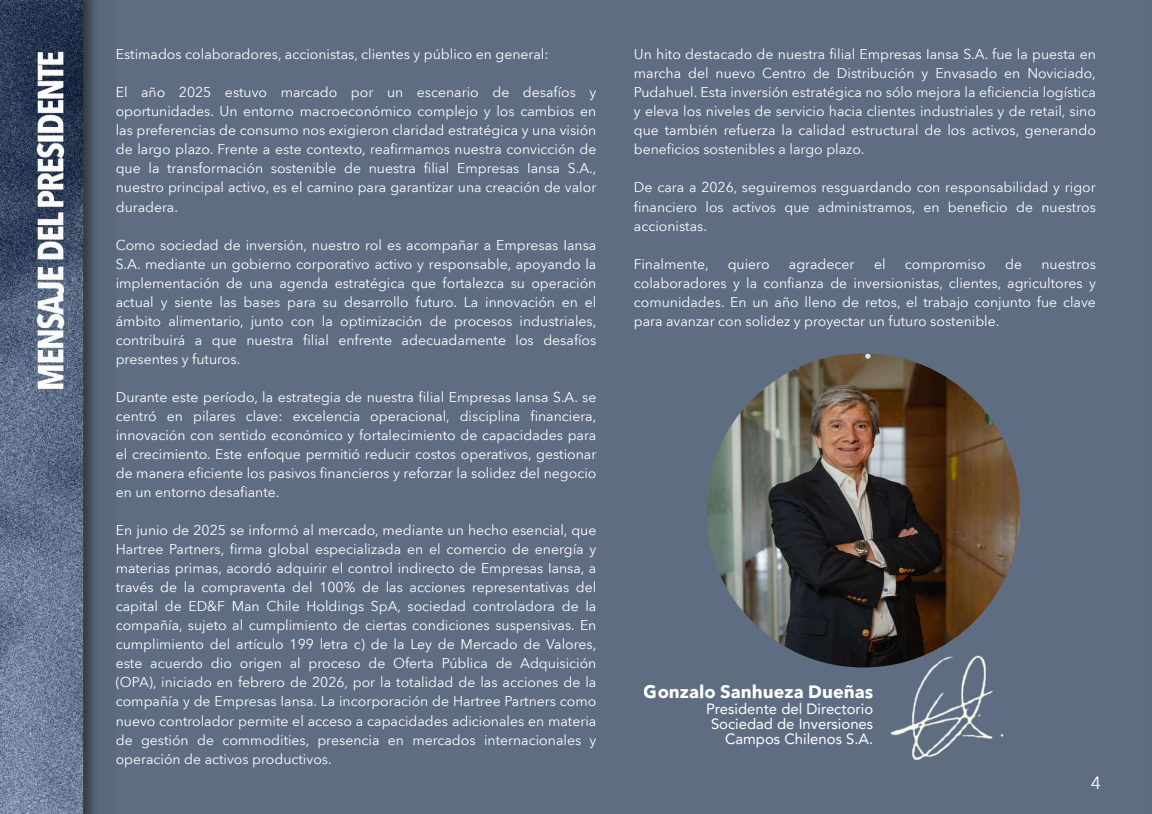
<style>
.page{position:relative;width:1152px;height:814px;background:#fff}
.page>*{position:absolute;margin:0;border:0;box-sizing:border-box;transform-origin:0 0}
.t1{font:700 17.85px "Avenir Next Thai Modern";color:#fff}
.t2{font:17.5px "Avenir Next Thai Trad";color:#fff}
.t3{font:14.88px/14.9px "Avenir LT Pro";color:#fff;text-align:right}
.t4{font:14px/19.1px "Avenir Next Thai Modern";color:#fff;text-align:justify}
</style>
<div class="page">
<img style="left:0;top:0;width:1151px;height:814px">
<div style="left:116px;top:0;width:1034px;height:814px;background:#5e6d82"></div>
<img style="left:706px;top:353px;width:314px;height:310px">
<img style="left:826px;top:637px;width:194px;height:124px">
<p class="t4" style="left:116px;top:44px;width:434px">Estimados colaboradores, accionistas, clientes y público en general:</p>
<p class="t4" style="left:116px;top:82px;width:482px">El año 2025 estuvo marcado por un escenario de desafíos y oportunidades. Un entorno macroeconómico complejo y los cambios en las preferencias de consumo nos exigieron claridad estratégica y una visión de largo plazo. Frente a este contexto, reafirmamos nuestra convicción de que la transformación sostenible de nuestra filial Empresas Iansa S.A., nuestro principal activo, es el camino para garantizar una creación de valor duradera.</p>
<p class="t4" style="left:116px;top:234px;width:482px">Como sociedad de inversión, nuestro rol es acompañar a Empresas Iansa S.A. mediante un gobierno corporativo activo y responsable, apoyando la implementación de una agenda estratégica que fortalezca su operación actual y siente las bases para su desarrollo futuro. La innovación en el ámbito alimentario, junto con la optimización de procesos industriales, contribuirá a que nuestra filial enfrente adecuadamente los desafíos presentes y futuros.</p>
<p class="t4" style="left:116px;top:387px;width:482px">Durante este período, la estrategia de nuestra filial Empresas Iansa S.A. se centró en pilares clave: excelencia operacional, disciplina financiera, innovación con sentido económico y fortalecimiento de capacidades para el crecimiento. Este enfoque permitió reducir costos operativos, gestionar de manera eficiente los pasivos financieros y reforzar la solidez del negocio en un entorno desafiante.</p>
<p class="t4" style="left:116px;top:520px;width:482px">En junio de 2025 se informó al mercado, mediante un hecho esencial, que Hartree Partners, firma global especializada en el comercio de energía y materias primas, acordó adquirir el control indirecto de Empresas Iansa, a través de la compraventa del 100% de las acciones representativas del capital de ED&amp;F Man Chile Holdings SpA, sociedad controladora de la compañía, sujeto al cumplimiento de ciertas condiciones suspensivas. En cumplimiento del artículo 199 letra c) de la Ley de Mercado de Valores, este acuerdo dio origen al proceso de Oferta Pública de Adquisición (OPA), iniciado en febrero de 2026, por la totalidad de las acciones de la compañía y de Empresas Iansa. La incorporación de Hartree Partners como nuevo controlador permite el acceso a capacidades adicionales en materia de gestión de commodities, presencia en mercados internacionales y operación de activos productivos.</p>
<p class="t4" style="left:633px;top:44px;width:463px">Un hito destacado de nuestra filial Empresas Iansa S.A. fue la puesta en marcha del nuevo Centro de Distribución y Envasado en Noviciado, Pudahuel. Esta inversión estratégica no sólo mejora la eficiencia logística y eleva los niveles de servicio hacia clientes industriales y de retail, sino que también refuerza la calidad estructural de los activos, generando beneficios sostenibles a largo plazo.</p>
<p class="t4" style="left:633px;top:177px;width:463px">De cara a 2026, seguiremos resguardando con responsabilidad y rigor financiero los activos que administramos, en beneficio de nuestros accionistas.</p>
<p class="t4" style="left:633px;top:253px;width:76px">Finalmente,</p>
<p class="t4" style="left:727px;top:253px;width:43px">quiero</p>
<p class="t4" style="left:788px;top:253px;width:67px">agradecer</p>
<p class="t4" style="left:873px;top:253px;width:13px">el</p>
<p class="t4" style="left:904px;top:253px;width:82px">compromiso</p>
<p class="t4" style="left:1004px;top:253px;width:18px">de</p>
<p class="t4" style="left:633px;top:253px;width:463px;text-indent:407px">nuestros colaboradores y la confianza de inversionistas, clientes, agricultores y comunidades. En un año lleno de retos, el trabajo conjunto fue clave para avanzar con solidez y proyectar un futuro sostenible.</p>
<p class="t1" style="left:643px;top:678px;width:231px">Gonzalo Sanhueza Dueñas</p>
<p class="t3" style="left:705px;top:703px;width:169px">Presidente del Directorio<br>Sociedad de Inversiones<br>Campos Chilenos S.A.</p>
<p class="t2" style="left:1090px;top:772px;width:12px">4</p>
</div>
